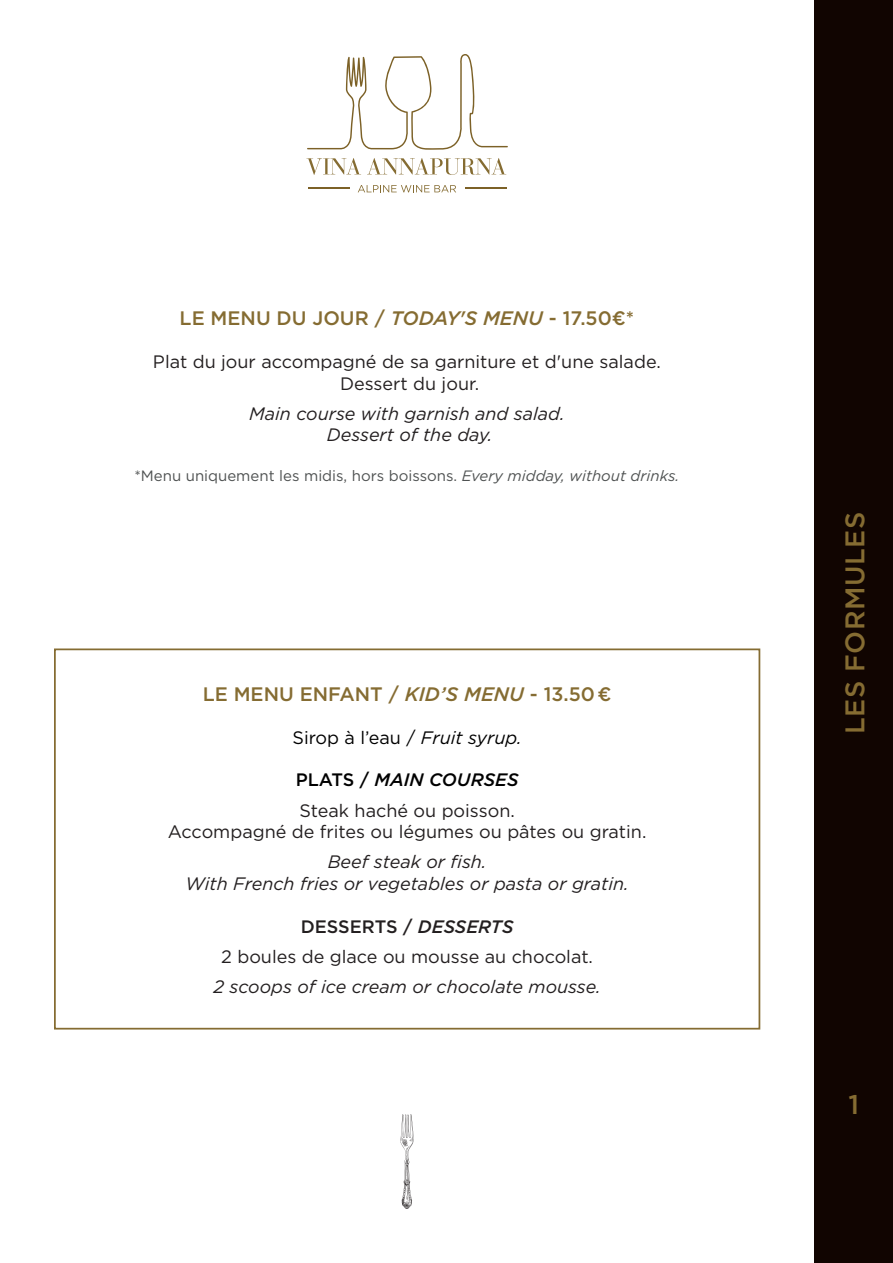
<style>
.page{position:relative;width:893px;height:1263px;background:#fff}
.page>*{position:absolute;margin:0;border:0;box-sizing:border-box;transform-origin:0 0}
.titre_page{font:500 27px "Gotham";letter-spacing:.02em;color:#856c32}
.texte{font:500 19.5px "Gotham";color:#856c32}
.texte-2{font:18px "Gotham";color:#231f20}
.texte-3{font:italic 18px "Gotham";color:#231f20}
.t1{font:18px "Gotham";color:#000}
.t2{font:italic 500 18px "Gotham";color:#000}
.t3{font:500 18px "Gotham";color:#231f20}
.texte-4{font:15px "Gotham";color:#4f5252}
.s1{font-style:italic}
.s2{font-style:normal}
</style>
<div class="page">
<div style="left:814px;top:0;width:79px;height:1263px;background:#110501"></div>
<svg style="left:306px;top:158px;width:55px;height:17px"></svg>
<svg style="left:367px;top:158px;width:139px;height:17px"></svg>
<svg style="left:358px;top:185px;width:98px;height:7px"></svg>
<hr style="left:466px;top:187px;width:41px;height:2px;background:#7c6127">
<hr style="left:308px;top:187px;width:41px;height:2px;background:#7c6127">
<svg style="left:307px;top:54px;width:201px;height:96px"></svg>
<div style="left:54px;top:648px;width:706px;height:381px;border:2px solid #856c32"></div>
<svg style="left:400px;top:1114px;width:14px;height:95px"></svg>
<p class="texte" style="left:180px;top:306px;width:456px">LE MENU DU JOUR / <span class="s1">TODAY'S MENU</span> - 17.50€*</p>
<p class="texte-2" style="left:153px;top:350px;width:509px">Plat du jour accompagné de sa garniture et d'une salade.</p>
<p class="texte-2" style="left:340px;top:372px;width:141px">Dessert du jour.</p>
<p class="texte-3" style="left:249px;top:402px;width:317px">Main course with garnish and salad.</p>
<p class="texte-3" style="left:327px;top:424px;width:167px">Dessert of the day.</p>
<p class="texte-4" style="left:134px;top:466px;width:546px">*Menu uniquement les midis, hors boissons. <span class="s1">Every midday, without drinks.</span></p>
<p class="texte" style="left:203px;top:681px;width:410px">LE MENU ENFANT / <span class="s1">KID’S MENU</span> - 13.50 €</p>
<p class="t1" style="left:292px;top:726px;width:231px">Sirop à l’eau / <span class="s1">Fruit syrup.</span></p>
<p class="t2" style="left:296px;top:768px;width:224px"><span class="s2">PLATS /</span> MAIN COURSES</p>
<p class="texte-2" style="left:299px;top:799px;width:217px">Steak haché ou poisson.</p>
<p class="texte-2" style="left:168px;top:820px;width:480px">Accompagné de frites ou légumes ou pâtes ou gratin.</p>
<p class="texte-3" style="left:328px;top:850px;width:160px">Beef steak or fish.</p>
<p class="texte-3" style="left:186px;top:872px;width:445px">With French fries or vegetables or pasta or gratin.</p>
<p class="t3" style="left:301px;top:914px;width:214px">DESSERTS / <span class="s1">DESSERTS</span></p>
<p class="texte-2" style="left:221px;top:945px;width:373px">2 boules de glace ou mousse au chocolat.</p>
<p class="texte-3" style="left:213px;top:975px;width:389px">2 scoops of ice cream or chocolate mousse.</p>
<p class="titre_page" style="left:837px;top:734px;width:224px;rotate:-90deg">LES FORMULES</p>
<h1 class="titre_page" style="left:849px;top:1087px;width:12px">1</h1>
</div>
